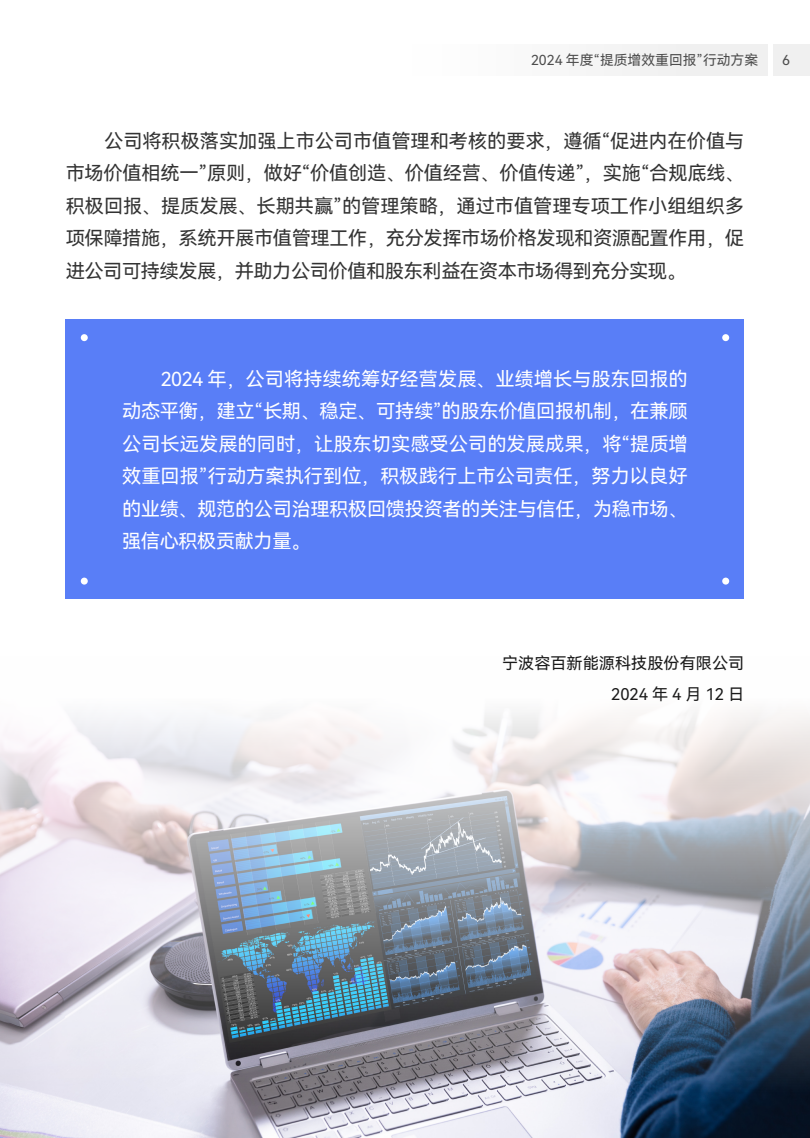
<style>
.page{position:relative;width:810px;height:1138px;background:#fff}
.page>*{position:absolute;margin:0;border:0;box-sizing:border-box;transform-origin:0 0}
.t1{font:19.25px/32.4px "Harmony OS Sans SC";letter-spacing:-.025em;color:#333;text-align:justify}
.t2{font:19.25px/32.4px "Harmony OS Sans SC";letter-spacing:-.02em;color:#fff;text-align:justify}
.t3{font:16.1px "Harmony OS Sans SC";color:#1a1a1a}
.t4{font:16.1px "Harmony OS Sans SC";letter-spacing:.25em;color:#1a1a1a}
.t5{font:13.83px "Harmony OS Sans SC";color:#4d4d4d}
</style>
<div class="page">
<div style="left:413px;top:44px;width:354px;height:31px;background:#f0f0f0"></div>
<div style="left:773px;top:44px;width:36px;height:31px;background:#f0f0f0"></div>
<img style="left:0;top:712px;width:809px;height:426px">
<div style="left:66px;top:319px;width:678px;height:280px;background:#597ef7"></div>
<div style="left:81px;top:334px;width:7px;height:7px;background:#fff;border-radius:50%"></div>
<div style="left:722px;top:334px;width:7px;height:7px;background:#fff;border-radius:50%"></div>
<div style="left:81px;top:577px;width:7px;height:7px;background:#fff;border-radius:50%"></div>
<div style="left:722px;top:577px;width:7px;height:7px;background:#fff;border-radius:50%"></div>
<p class="t5" style="left:531px;top:50px;width:228px">2024 年度“提质增效重回报”行动方案</p>
<p class="t5" style="left:782px;top:50px;width:9px">6</p>
<p class="t1" style="left:66px;top:124px;width:680px;text-indent:38px">公司将积极落实加强上市公司市值管理和考核的要求，遵循“促进内在价值与市场价值相统一”原则，做好“价值创造、价值经营、价值传递”，实施“合规底线、积极回报、提质发展、长期共赢”的管理策略，通过市值管理专项工作小组组织多项保障措施，系统开展市值管理工作，充分发挥市场价格发现和资源配置作用，促进公司可持续发展，并助力公司价值和股东利益在资本市场得到充分实现。</p>
<p class="t2" style="left:122px;top:362px;width:567px;text-indent:38px">2024 年，公司将持续统筹好经营发展、业绩增长与股东回报的动态平衡，建立“长期、稳定、可持续”的股东价值回报机制，在兼顾公司长远发展的同时，让股东切实感受公司的发展成果，将“提质增效重回报”行动方案执行到位，积极践行上市公司责任，努力以良好的业绩、规范的公司治理积极回馈投资者的关注与信任，为稳市场、强信心积极贡献力量。</p>
<p class="t3" style="left:502px;top:652px;width:244px">宁波容百新能源科技股份有限公司</p>
<p class="t4" style="left:611px;top:682px;width:134px">2024年4月12日</p>
</div>
